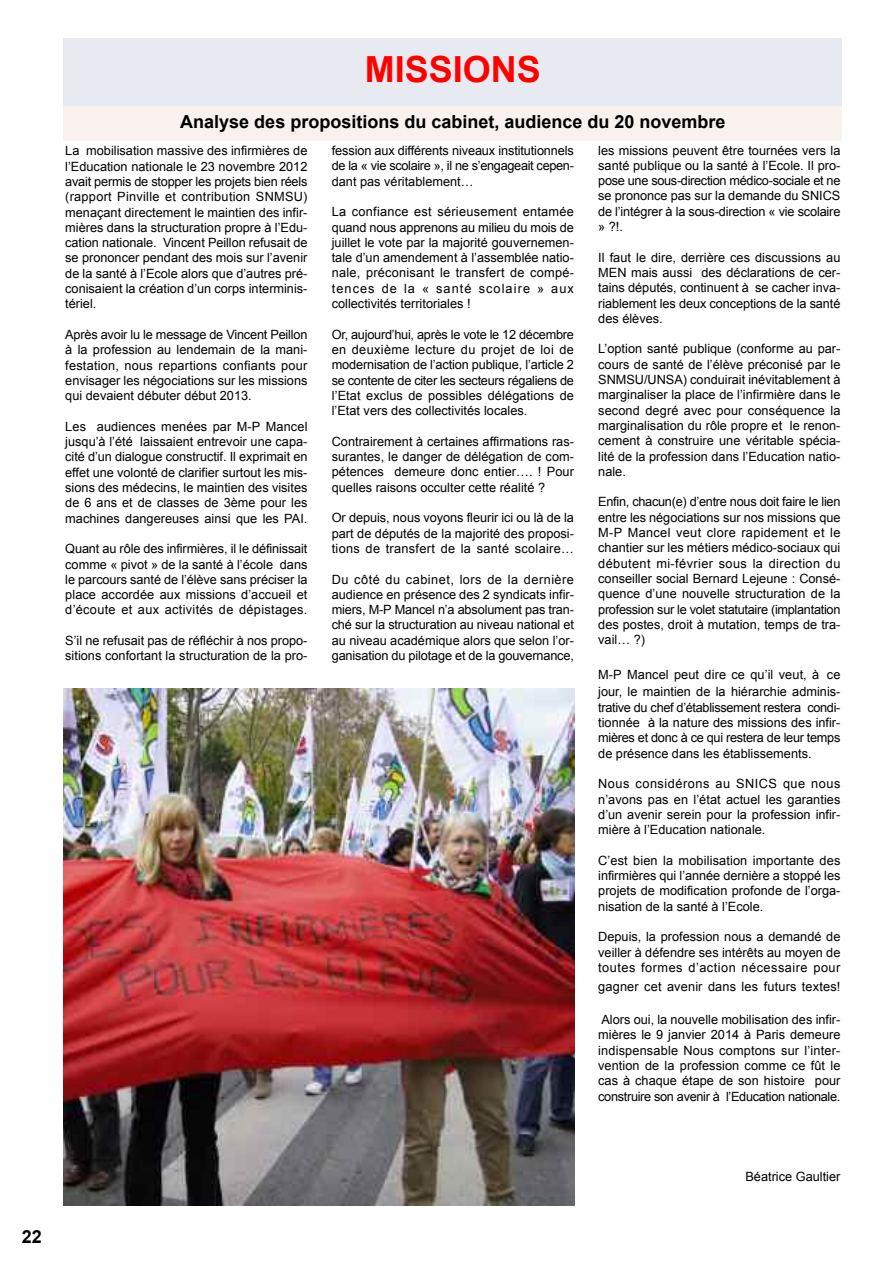
<style>
.page{position:relative;width:893px;height:1263px;background:#fff}
.page>*{position:absolute;margin:0;border:0;box-sizing:border-box;transform-origin:0 0}
.t1{font:700 36px "Arial";color:#f00}
.t2{font:700 18px "Arial";color:#000}
.t3{font:12.75px/15.3px "Arial";color:#000;text-align:justify}
</style>
<div class="page">
<div style="left:64px;top:38px;width:778px;height:68px;background:#e8eaf2"></div>
<div style="left:64px;top:106px;width:778px;height:34px;background:#f8f1ed"></div>
<img style="left:64px;top:689px;width:511px;height:517px">
<h1 class="t1" style="left:365px;top:49px;width:178px">MISSIONS</h1>
<h2 class="t2" style="left:180px;top:112px;width:547px">Analyse des propositions du cabinet, audience du 20 novembre</h2>
<p class="t3" style="left:65px;top:143px;width:244px">La mobilisation massive des infirmières de l’Education nationale le 23 novembre 2012 avait permis de stopper les projets bien réels (rapport Pinville et contribution SNMSU) menaçant directement le maintien des infir&shy;mières dans la structuration propre à l’Edu&shy;cation nationale. Vincent Peillon refusait de se prononcer pendant des mois sur l’avenir de la santé à l’Ecole alors que d’autres pré&shy;conisaient la création d’un corps interminis&shy;tériel.</p>
<p class="t3" style="left:65px;top:327px;width:244px">Après avoir lu le message de Vincent Peillon à la profession au lendemain de la mani&shy;festation, nous repartions confiants pour envisager les négociations sur les missions qui devaient débuter début 2013.</p>
<p class="t3" style="left:65px;top:419px;width:244px">Les audiences menées par M-P Mancel jusqu’à l’été laissaient entrevoir une capa&shy;cité d’un dialogue constructif. Il exprimait en effet une volonté de clarifier surtout les mis&shy;sions des médecins, le maintien des visites de 6 ans et de classes de 3ème pour les machines dangereuses ainsi que les PAI.</p>
<p class="t3" style="left:65px;top:541px;width:244px">Quant au rôle des infirmières, il le définissait comme « pivot » de la santé à l’école dans le parcours santé de l’élève sans préciser la place accordée aux missions d’accueil et d’écoute et aux activités de dépistages.</p>
<p class="t3" style="left:65px;top:633px;width:244px">S’il ne refusait pas de réfléchir à nos propo&shy;sitions confortant la structuration de la pro-</p>
<p class="t3" style="left:598px;top:142px;width:244px">les missions peuvent être tournées vers la santé publique ou la santé à l’Ecole. Il pro&shy;pose une sous-direction médico-sociale et ne se prononce pas sur la demande du SNICS de l’intégrer à la sous-direction « vie scolaire » ?!.</p>
<p class="t3" style="left:598px;top:250px;width:244px">Il faut le dire, derrière ces discussions au MEN mais aussi des déclarations de cer&shy;tains députés, continuent à se cacher inva&shy;riablement les deux conceptions de la santé des élèves.</p>
<p class="t3" style="left:598px;top:341px;width:244px">L’option santé publique (conforme au par&shy;cours de santé de l’élève préconisé par le SNMSU/UNSA) conduirait inévitablement à marginaliser la place de l’infirmière dans le second degré avec pour conséquence la marginalisation du rôle propre et le renon&shy;cement à construire une véritable spécia&shy;lité de la profession dans l’Education natio&shy;nale.</p>
<p class="t3" style="left:598px;top:494px;width:244px">Enfin, chacun(e) d’entre nous doit faire le lien entre les négociations sur nos missions que M-P Mancel veut clore rapidement et le chantier sur les métiers médico-sociaux qui débutent mi-février sous la direction du conseiller social Bernard Lejeune : Consé&shy;quence d’une nouvelle structuration de la profession sur le volet statutaire (implantation des postes, droit à mutation, temps de tra&shy;vail… ?)</p>
<p class="t3" style="left:598px;top:666px;width:244px;line-height:17.4px">M-P Mancel peut dire ce qu’il veut, à ce jour, le maintien de la hiérarchie adminis-</p>
<p class="t3" style="left:598px;top:700px;width:244px">trative du chef d’établissement restera condi&shy;tionnée à la nature des missions des infir&shy;mières et donc à ce qui restera de leur temps de présence dans les établissements.</p>
<p class="t3" style="left:598px;top:776px;width:244px">Nous considérons au SNICS que nous n’avons pas en l’état actuel les garanties d’un avenir serein pour la profession infir&shy;mière à l’Education nationale.</p>
<p class="t3" style="left:598px;top:853px;width:244px">C’est bien la mobilisation importante des infirmières qui l’année dernière a stoppé les projets de modification profonde de l’orga&shy;nisation de la santé à l’Ecole.</p>
<p class="t3" style="left:598px;top:929px;width:244px">Depuis, la profession nous a demandé de veiller à défendre ses intérêts au moyen de toutes formes d’action nécessaire pour</p>
<p class="t3" style="left:598px;top:979px;width:244px">gagner cet avenir dans les futurs textes!</p>
<p class="t3" style="left:598px;top:1012px;width:244px">Alors oui, la nouvelle mobilisation des infir&shy;mières le 9 janvier 2014 à Paris demeure indispensable Nous comptons sur l’inter&shy;vention de la profession comme ce fût le cas à chaque étape de son histoire pour construire son avenir à l’Education nationale.</p>
<p class="t3" style="left:332px;top:143px;width:244px">fession aux différents niveaux institutionnels de la « vie scolaire », il ne s’engageait cepen&shy;dant pas véritablement…</p>
<p class="t3" style="left:332px;top:204px;width:244px">La confiance est sérieusement entamée quand nous apprenons au milieu du mois de juillet le vote par la majorité gouvernemen&shy;tale d’un amendement à l’assemblée natio&shy;nale, préconisant le transfert de compé&shy;tences de la « santé scolaire » aux collectivités territoriales !</p>
<p class="t3" style="left:332px;top:327px;width:244px">Or, aujourd’hui, après le vote le 12 décembre en deuxième lecture du projet de loi de modernisation de l’action publique, l’article 2 se contente de citer les secteurs régaliens de l’Etat exclus de possibles délégations de l’Etat vers des collectivités locales.</p>
<p class="t3" style="left:332px;top:434px;width:244px">Contrairement à certaines affirmations ras&shy;surantes, le danger de délégation de com&shy;pétences demeure donc entier…. ! Pour quelles raisons occulter cette réalité ?</p>
<p class="t3" style="left:332px;top:510px;width:244px">Or depuis, nous voyons fleurir ici ou là de la part de députés de la majorité des proposi&shy;tions de transfert de la santé scolaire…</p>
<p class="t3" style="left:332px;top:571px;width:244px">Du côté du cabinet, lors de la dernière audience en présence des 2 syndicats infir&shy;miers, M-P Mancel n’a absolument pas tran&shy;ché sur la structuration au niveau national et au niveau académique alors que selon l’or&shy;ganisation du pilotage et de la gouvernance,</p>
<h2 class="t2" style="left:22px;top:1227px;width:22px">22</h2>
<p class="t3" style="left:745px;top:1169px;width:96px">Béatrice Gaultier</p>
</div>
